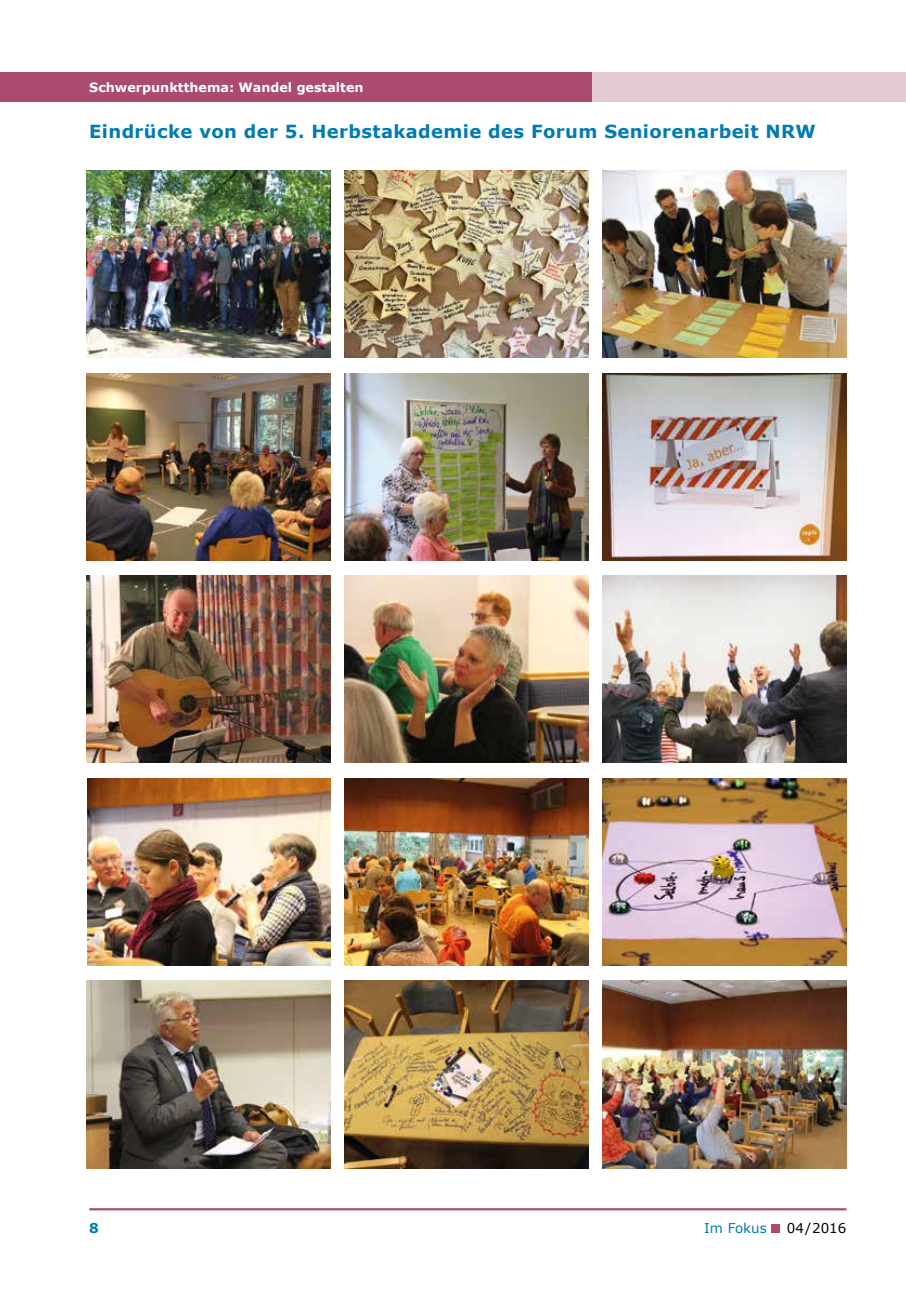
<style>
.page{position:relative;width:906px;height:1289px;background:#fff}
.page>*{position:absolute;margin:0;border:0;box-sizing:border-box;transform-origin:0 0}
.t1{font:700 18px "Verdana";letter-spacing:.02em;color:#007cb3}
.t2{font:13.5px "Verdana";color:#007cb3}
.t3{font:13.5px "Verdana";color:#000}
.t4{font:700 13.5px "Verdana";color:#007cb3}
.t5{font:700 12.75px "Verdana";color:#fff}
</style>
<div class="page">
<div style="left:584px;top:72px;width:322px;height:30px;background:#e3cad2"></div>
<div style="left:0;top:72px;width:591px;height:30px;background:#ab4b70"></div>
<div style="left:771px;top:1224px;width:9px;height:8px;background:#ab4b70"></div>
<hr style="left:89px;top:1208px;width:757px;height:2px;background:#ab4b70">
<img style="left:87px;top:575px;width:243px;height:188px">
<img style="left:345px;top:980px;width:243px;height:188px">
<img style="left:87px;top:778px;width:243px;height:187px">
<img style="left:345px;top:778px;width:243px;height:187px">
<img style="left:603px;top:170px;width:243px;height:188px">
<img style="left:87px;top:170px;width:243px;height:188px">
<img style="left:345px;top:170px;width:243px;height:188px">
<img style="left:87px;top:373px;width:243px;height:187px">
<img style="left:87px;top:980px;width:243px;height:188px">
<img style="left:603px;top:778px;width:243px;height:187px">
<img style="left:603px;top:980px;width:243px;height:188px">
<img style="left:603px;top:373px;width:243px;height:187px">
<img style="left:345px;top:373px;width:243px;height:187px">
<img style="left:603px;top:575px;width:243px;height:188px">
<img style="left:345px;top:575px;width:243px;height:188px">
<p class="t5" style="left:89px;top:79px;width:276px">Schwerpunktthema: Wandel gestalten</p>
<p class="t1" style="left:89px;top:120px;width:728px">Eindrücke von der 5. Herbstakademie des Forum Seniorenarbeit NRW</p>
<p class="t4" style="left:89px;top:1219px;width:11px">8</p>
<p class="t2" style="left:704px;top:1219px;width:64px">Im Fokus</p>
<p class="t3" style="left:787px;top:1219px;width:61px">04/2016</p>
</div>
